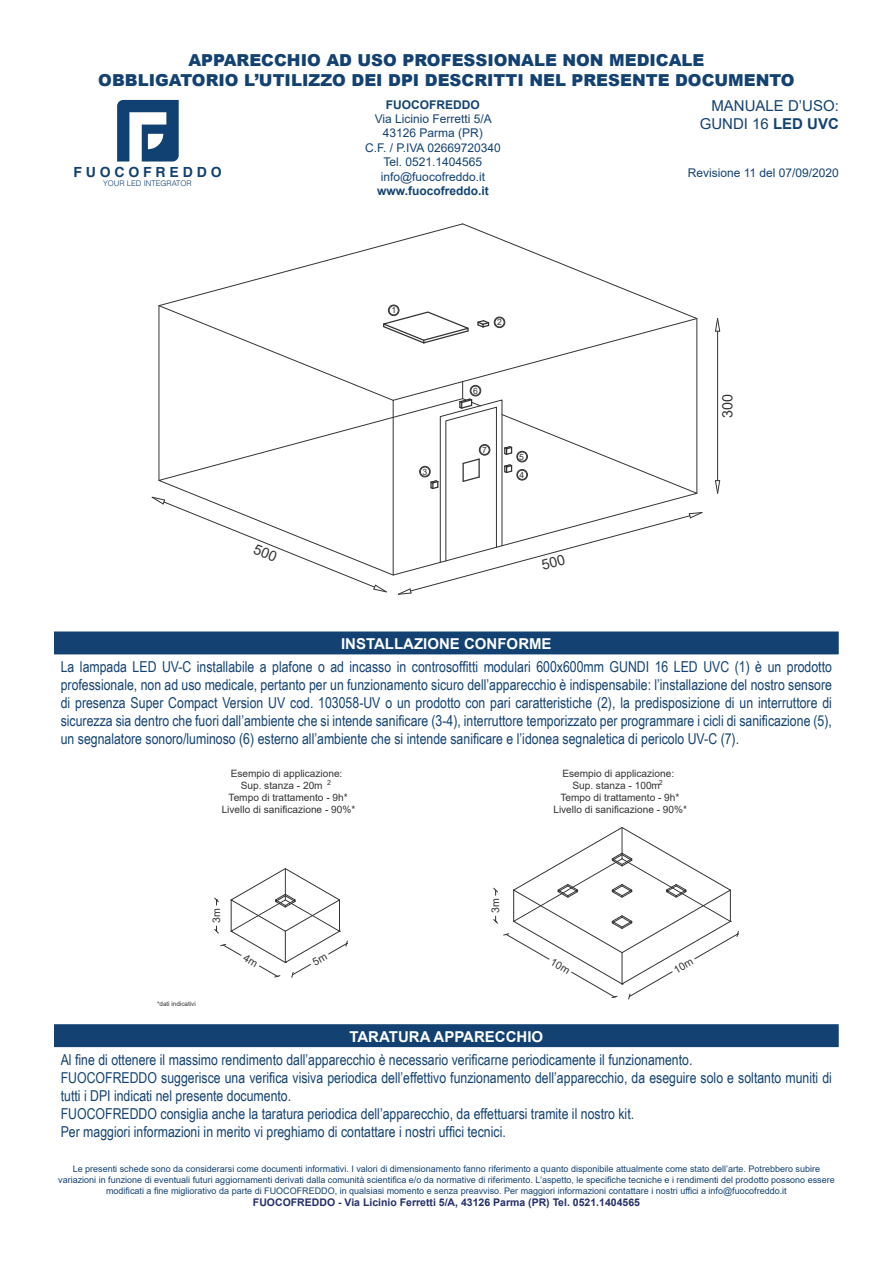
<style>
.page{position:relative;width:893px;height:1263px;background:#fff}
.page>*{position:absolute;margin:0;border:0;box-sizing:border-box;transform-origin:0 0}
.t1{font:900 16.5px/19.8px "Arial";color:#134272;text-align:center}
.t2{font:15px/18px "Arial Narrow";color:#134272;text-align:justify}
.t3{font:700 15px "Arial";color:#fff}
.t4{font:15px/18px "Arial";color:#134272;text-align:right}
.t5{font:14.25px "Arial";color:#333}
.t6{font:700 13.95px "Helvetica";color:#114172}
.t7{font:12px/14.4px "Arial";color:#134272;text-align:center}
.t8{font:700 12px "Arial";color:#134272}
.t9{font:10.65px "Arial";color:#333}
.t10{font:700 10.5px "Arial";color:#252f6b}
.t11{font:10.05px/12px "Arial";color:#333;text-align:center}
.t12{font:9px/10.8px "Arial";color:#134272;text-align:center}
.t13{font:8.7px "Arial";color:#333}
.t14{font:300 7.8px "Helvetica";color:#114172}
.t15{font:6.3px "Arial";color:#333}
.s1{font-weight:700}
</style>
<div class="page">
<svg style="left:117px;top:100px;width:62px;height:62px"></svg>
<hr style="left:717px;top:331px;width:1px;height:150px;background:#333">
<svg style="left:715px;top:480px;width:5px;height:14px"></svg>
<svg style="left:715px;top:318px;width:5px;height:14px"></svg>
<div style="left:55px;top:632px;width:783px;height:23px;background:#134272"></div>
<hr style="left:54px;top:631px;width:785px;height:2px;background:#134272">
<hr style="left:54px;top:633px;width:2px;height:21px;background:#134272">
<hr style="left:837px;top:633px;width:2px;height:21px;background:#134272">
<hr style="left:54px;top:654px;width:785px;height:2px;background:#fff">
<div style="left:55px;top:1025px;width:783px;height:23px;background:#134272"></div>
<hr style="left:54px;top:1024px;width:785px;height:2px;background:#134272">
<hr style="left:54px;top:1026px;width:2px;height:21px;background:#134272">
<hr style="left:837px;top:1026px;width:2px;height:21px;background:#134272">
<hr style="left:54px;top:1047px;width:785px;height:1px;background:#fff">
<svg style="left:152px;top:224px;width:550px;height:371px"></svg>
<svg style="left:214px;top:868px;width:134px;height:110px"></svg>
<svg style="left:493px;top:827px;width:246px;height:173px"></svg>
<p class="t1" style="left:98px;top:50px;width:698px">APPARECCHIO AD USO PROFESSIONALE NON MEDICALE<br>OBBLIGATORIO L’UTILIZZO DEI DPI DESCRITTI NEL PRESENTE DOCUMENTO</p>
<p class="t6" style="left:73px;top:160px;width:150px">F U O C O F R E D D O</p>
<p class="t14" style="left:103px;top:177px;width:90px">YOUR LED INTEGRATOR</p>
<p class="t8" style="left:386px;top:96px;width:95px">FUOCOFREDDO</p>
<p class="t7" style="left:365px;top:112px;width:137px">Via Licinio Ferretti 5/A<br>43126 Parma (PR)<br>C.F. / P.IVA 02669720340<br>Tel. 0521.1404565 info@fuocofreddo.it</p>
<p class="t8" style="left:377px;top:182px;width:113px">www.fuocofreddo.it</p>
<p class="t13" style="left:391px;top:304px;width:6px">1</p>
<p class="t13" style="left:497px;top:316px;width:6px">2</p>
<p class="t13" style="left:473px;top:385px;width:6px">6</p>
<p class="t13" style="left:482px;top:444px;width:6px">7</p>
<p class="t13" style="left:519px;top:451px;width:6px">5</p>
<p class="t13" style="left:422px;top:466px;width:6px">3</p>
<p class="t13" style="left:520px;top:469px;width:6px">4</p>
<p class="t4" style="left:700px;top:96px;width:141px">MANUALE D’USO:<br>GUNDI 16 <span class="s1">LED UVC</span></p>
<p class="t7" style="left:688px;top:165px;width:153px">Revisione 11 del 07/09/2020</p>
<p class="t5" style="left:718px;top:418px;width:25px;rotate:-90deg">300</p>
<p class="t3" style="left:341px;top:633px;width:212px">INSTALLAZIONE CONFORME</p>
<p class="t2" style="left:61px;top:657px;width:773px">La lampada LED UV-C installabile a plafone o ad incasso in controsoffitti modulari 600x600mm GUNDI 16 LED UVC (1) è un prodotto professionale, non ad uso medicale, pertanto per un funzionamento sicuro dell’apparecchio è indispensabile: l’installazione del nostro sensore di presenza Super Compact Version UV cod. 103058-UV o un prodotto con pari caratteristiche (2), la predisposizione di un interruttore di sicurezza sia dentro che fuori dall’ambiente che si intende sanificare (3-4), interruttore temporizzato per programmare i cicli di sanificazione (5), un segnalatore sonoro/luminoso (6) esterno all’ambiente che si intende sanificare e l’idonea segnaletica di pericolo UV-C (7).</p>
<p class="t11" style="left:222px;top:768px;width:135px">Esempio di applicazione:<br>Sup. stanza - 20m <sup>2<br></sup>Tempo di trattamento - 9h*<br>Livello di sanificazione - 90%*</p>
<p class="t9" style="left:209px;top:923px;width:16px;rotate:-90deg">3m</p>
<p class="t15" style="left:157px;top:999px;width:40px">*dati indicativi</p>
<p class="t9" style="left:488px;top:913px;width:16px;rotate:-90deg">3m</p>
<p class="t11" style="left:553px;top:768px;width:135px">Esempio di applicazione:<br>Sup. stanza - 100m<sup>2<br></sup>Tempo di trattamento - 9h*<br>Livello di sanificazione - 90%*</p>
<p class="t3" style="left:349px;top:1026px;width:195px">TARATURA APPARECCHIO</p>
<p class="t2" style="left:61px;top:1050px;width:633px">Al fine di ottenere il massimo rendimento dall’apparecchio è necessario verificarne periodicamente il funzionamento.</p>
<p class="t2" style="left:61px;top:1068px;width:773px">FUOCOFREDDO suggerisce una verifica visiva periodica dell’effettivo funzionamento dell’apparecchio, da eseguire solo e soltanto muniti di tutti i DPI indicati nel presente documento.</p>
<p class="t2" style="left:61px;top:1104px;width:575px">FUOCOFREDDO consiglia anche la taratura periodica dell’apparecchio, da effettuarsi tramite il nostro kit.</p>
<p class="t2" style="left:61px;top:1122px;width:447px">Per maggiori informazioni in merito vi preghiamo di contattare i nostri uffici tecnici.</p>
<p class="t12" style="left:58px;top:1163px;width:778px">Le presenti schede sono da considerarsi come documenti informativi. I valori di dimensionamento fanno riferimento a quanto disponibile attualmente come stato dell’arte. Potrebbero subire variazioni in funzione di eventuali futuri aggiornamenti derivati dalla comunità scientifica e/o da normative di riferimento. L’aspetto, le specifiche tecniche e i rendimenti del prodotto possono essere modificati a fine migliorativo da parte di FUOCOFREDDO, in qualsiasi momento e senza preavviso. Per maggiori informazioni contattare i nostri uffici a info@fuocofreddo.it</p>
<p class="t10" style="left:253px;top:1195px;width:389px">FUOCOFREDDO - Via Licinio Ferretti 5/A, 43126 Parma (PR) Tel. 0521.1404565</p>
</div>
